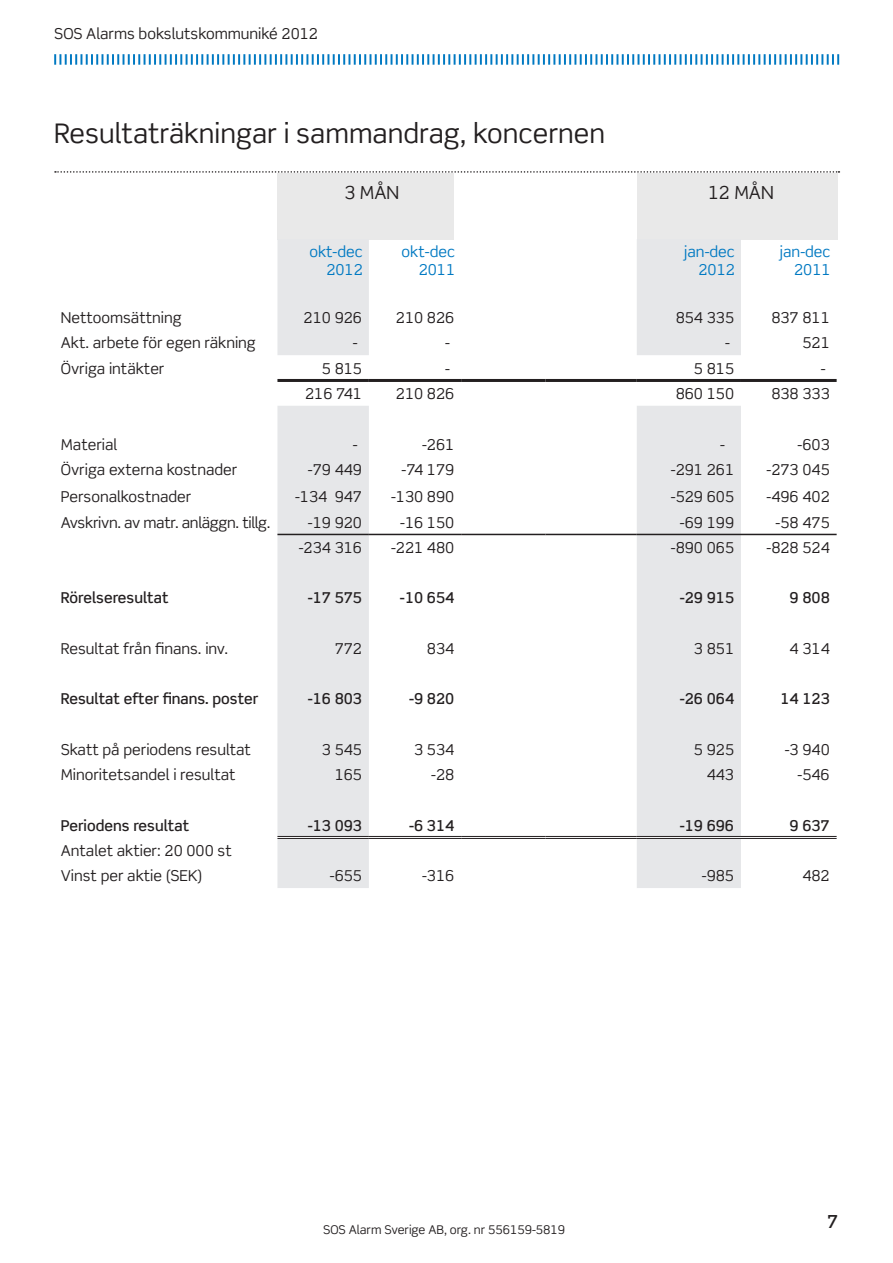
<style>
.page{position:relative;width:893px;height:1263px;background:#fff}
.page>*{position:absolute;margin:0;border:0;box-sizing:border-box;transform-origin:0 0}
.SOS_Alarm_Rubrik{font:27px "Scene Corporate";color:#231f20}
.SOS_Alarm_Rubrik-2{font:18px "Scene Corporate";color:#231f20}
.t1{font:500 18px "Scene Corporate";color:#231f20}
.SOS_Alarm_Rubrik-3{font:15px "Scene Corporate";color:#231f20}
.SOS_Alarm_Rubrik-4{font:500 15px "Scene Corporate";color:#231f20}
.SOS_Alarm_Rubrik-5{font:15px/18px "Scene Corporate";color:#0079c2;text-align:right}
.SOS_Alarm_Rubrik-6{font:15px "Scene Corporate";letter-spacing:-.02em;color:#231f20}
.t2{font:12px "Scene Corporate";color:#231f20}
</style>
<div class="page">
<svg style="left:54px;top:54px;width:785px;height:11px"></svg>
<svg style="left:55px;top:171px;width:784px;height:2px"></svg>
<div style="left:277px;top:173px;width:177px;height:66px;background:#e9e9e9"></div>
<div style="left:637px;top:173px;width:200px;height:66px;background:#e9e9e9"></div>
<svg style="left:277px;top:239px;width:464px;height:649px"></svg>
<hr style="left:277px;top:836px;width:92px;height:3px;background:#fff">
<hr style="left:369px;top:836px;width:92px;height:3px;background:#fff">
<hr style="left:461px;top:836px;width:84px;height:3px;background:#fff">
<hr style="left:545px;top:836px;width:92px;height:3px;background:#fff">
<hr style="left:637px;top:836px;width:104px;height:3px;background:#fff">
<hr style="left:277px;top:534px;width:92px;height:1px;background:#231f20">
<hr style="left:369px;top:534px;width:92px;height:1px;background:#231f20">
<hr style="left:461px;top:534px;width:84px;height:1px;background:#231f20">
<hr style="left:545px;top:534px;width:92px;height:1px;background:#231f20">
<hr style="left:637px;top:534px;width:104px;height:1px;background:#231f20">
<hr style="left:741px;top:534px;width:96px;height:1px;background:#231f20">
<hr style="left:277px;top:836px;width:92px;height:1px;background:#231f20">
<hr style="left:277px;top:838px;width:92px;height:1px;background:#231f20">
<hr style="left:369px;top:836px;width:92px;height:1px;background:#231f20">
<hr style="left:369px;top:838px;width:92px;height:1px;background:#231f20">
<hr style="left:461px;top:836px;width:84px;height:1px;background:#231f20">
<hr style="left:461px;top:838px;width:84px;height:1px;background:#231f20">
<hr style="left:545px;top:836px;width:92px;height:1px;background:#231f20">
<hr style="left:545px;top:838px;width:92px;height:1px;background:#231f20">
<hr style="left:637px;top:836px;width:104px;height:1px;background:#231f20">
<hr style="left:637px;top:838px;width:104px;height:1px;background:#231f20">
<hr style="left:741px;top:836px;width:96px;height:1px;background:#231f20">
<hr style="left:741px;top:838px;width:96px;height:1px;background:#231f20">
<hr style="left:277px;top:379px;width:92px;height:3px;background:#231f20">
<hr style="left:369px;top:379px;width:92px;height:3px;background:#231f20">
<hr style="left:461px;top:379px;width:84px;height:3px;background:#231f20">
<hr style="left:545px;top:379px;width:92px;height:3px;background:#231f20">
<hr style="left:637px;top:379px;width:104px;height:3px;background:#231f20">
<hr style="left:741px;top:379px;width:96px;height:3px;background:#231f20">
<p class="SOS_Alarm_Rubrik-3" style="left:54px;top:25px;width:265px">SOS Alarms bokslutskommuniké 2012</p>
<p class="SOS_Alarm_Rubrik" style="left:54px;top:116px;width:553px">Resultaträkningar i sammandrag, koncernen</p>
<p class="SOS_Alarm_Rubrik-2" style="left:344px;top:182px;width:56px">3 MÅN</p>
<p class="SOS_Alarm_Rubrik-2" style="left:708px;top:182px;width:67px">12 MÅN</p>
<p class="SOS_Alarm_Rubrik-5" style="left:309px;top:242px;width:55px">okt-dec<br>2012</p>
<p class="SOS_Alarm_Rubrik-5" style="left:402px;top:242px;width:55px">okt-dec<br>2011</p>
<p class="SOS_Alarm_Rubrik-5" style="left:684px;top:242px;width:52px">jan-dec<br>2012</p>
<p class="SOS_Alarm_Rubrik-5" style="left:780px;top:242px;width:52px">jan-dec<br>2011</p>
<p class="SOS_Alarm_Rubrik-3" style="left:61px;top:308px;width:122px">Nettoomsättning</p>
<p class="SOS_Alarm_Rubrik-3" style="left:304px;top:308px;width:60px">210 926</p>
<p class="SOS_Alarm_Rubrik-3" style="left:396px;top:308px;width:60px">210 826</p>
<p class="SOS_Alarm_Rubrik-3" style="left:676px;top:308px;width:60px">854 335</p>
<p class="SOS_Alarm_Rubrik-3" style="left:771px;top:308px;width:60px">837 811</p>
<p class="SOS_Alarm_Rubrik-3" style="left:61px;top:334px;width:197px">Akt. arbete för egen räkning</p>
<p class="SOS_Alarm_Rubrik-3" style="left:353px;top:334px;width:6px">-</p>
<p class="SOS_Alarm_Rubrik-3" style="left:445px;top:334px;width:6px">-</p>
<p class="SOS_Alarm_Rubrik-3" style="left:725px;top:334px;width:6px">-</p>
<p class="SOS_Alarm_Rubrik-3" style="left:802px;top:334px;width:29px">521</p>
<p class="SOS_Alarm_Rubrik-3" style="left:61px;top:359px;width:105px">Övriga intäkter</p>
<p class="SOS_Alarm_Rubrik-3" style="left:322px;top:359px;width:42px">5 815</p>
<p class="SOS_Alarm_Rubrik-3" style="left:445px;top:359px;width:6px">-</p>
<p class="SOS_Alarm_Rubrik-3" style="left:694px;top:359px;width:42px">5 815</p>
<p class="SOS_Alarm_Rubrik-3" style="left:821px;top:359px;width:6px">-</p>
<p class="SOS_Alarm_Rubrik-3" style="left:305px;top:384px;width:58px">216 741</p>
<p class="SOS_Alarm_Rubrik-3" style="left:396px;top:384px;width:60px">210 826</p>
<p class="SOS_Alarm_Rubrik-3" style="left:676px;top:384px;width:60px">860 150</p>
<p class="SOS_Alarm_Rubrik-3" style="left:771px;top:384px;width:60px">838 333</p>
<p class="SOS_Alarm_Rubrik-3" style="left:61px;top:435px;width:58px">Material</p>
<p class="SOS_Alarm_Rubrik-3" style="left:353px;top:435px;width:6px">-</p>
<p class="SOS_Alarm_Rubrik-3" style="left:422px;top:435px;width:34px">-261</p>
<p class="SOS_Alarm_Rubrik-3" style="left:720px;top:435px;width:6px">-</p>
<p class="SOS_Alarm_Rubrik-3" style="left:798px;top:435px;width:34px">-603</p>
<p class="SOS_Alarm_Rubrik-3" style="left:61px;top:460px;width:178px">Övriga externa kostnader</p>
<p class="SOS_Alarm_Rubrik-3" style="left:308px;top:460px;width:56px">-79 449</p>
<p class="SOS_Alarm_Rubrik-3" style="left:402px;top:460px;width:54px">-74 179</p>
<p class="SOS_Alarm_Rubrik-3" style="left:671px;top:460px;width:65px">-291 261</p>
<p class="SOS_Alarm_Rubrik-3" style="left:766px;top:460px;width:65px">-273 045</p>
<p class="SOS_Alarm_Rubrik-3" style="left:61px;top:488px;width:132px">Personalkostnader</p>
<p class="SOS_Alarm_Rubrik-3" style="left:295px;top:488px;width:69px">-134 947</p>
<p class="SOS_Alarm_Rubrik-3" style="left:391px;top:488px;width:65px">-130 890</p>
<p class="SOS_Alarm_Rubrik-3" style="left:671px;top:488px;width:65px">-529 605</p>
<p class="SOS_Alarm_Rubrik-3" style="left:766px;top:488px;width:65px">-496 402</p>
<p class="SOS_Alarm_Rubrik-6" style="left:61px;top:513px;width:211px">Avskrivn. av matr. anläggn. tillg.</p>
<p class="SOS_Alarm_Rubrik-3" style="left:308px;top:513px;width:56px">-19 920</p>
<p class="SOS_Alarm_Rubrik-3" style="left:400px;top:513px;width:56px">-16 150</p>
<p class="SOS_Alarm_Rubrik-3" style="left:680px;top:513px;width:56px">-69 199</p>
<p class="SOS_Alarm_Rubrik-3" style="left:776px;top:513px;width:56px">-58 475</p>
<p class="SOS_Alarm_Rubrik-3" style="left:299px;top:538px;width:65px">-234 316</p>
<p class="SOS_Alarm_Rubrik-3" style="left:391px;top:538px;width:65px">-221 480</p>
<p class="SOS_Alarm_Rubrik-3" style="left:671px;top:538px;width:65px">-890 065</p>
<p class="SOS_Alarm_Rubrik-3" style="left:766px;top:538px;width:65px">-828 524</p>
<p class="SOS_Alarm_Rubrik-4" style="left:61px;top:589px;width:109px">Rörelseresultat</p>
<p class="SOS_Alarm_Rubrik-4" style="left:308px;top:589px;width:56px">-17 575</p>
<p class="SOS_Alarm_Rubrik-4" style="left:400px;top:589px;width:56px">-10 654</p>
<p class="SOS_Alarm_Rubrik-4" style="left:680px;top:589px;width:56px">-29 915</p>
<p class="SOS_Alarm_Rubrik-4" style="left:790px;top:589px;width:42px">9 808</p>
<p class="SOS_Alarm_Rubrik-3" style="left:61px;top:639px;width:169px">Resultat från finans. inv.</p>
<p class="SOS_Alarm_Rubrik-3" style="left:335px;top:639px;width:29px">772</p>
<p class="SOS_Alarm_Rubrik-3" style="left:427px;top:639px;width:29px">834</p>
<p class="SOS_Alarm_Rubrik-3" style="left:694px;top:639px;width:42px">3 851</p>
<p class="SOS_Alarm_Rubrik-3" style="left:790px;top:639px;width:42px">4 314</p>
<p class="SOS_Alarm_Rubrik-4" style="left:61px;top:690px;width:199px">Resultat efter finans. poster</p>
<p class="SOS_Alarm_Rubrik-4" style="left:308px;top:690px;width:56px">-16 803</p>
<p class="SOS_Alarm_Rubrik-4" style="left:409px;top:690px;width:47px">-9 820</p>
<p class="SOS_Alarm_Rubrik-4" style="left:680px;top:690px;width:56px">-26 064</p>
<p class="SOS_Alarm_Rubrik-4" style="left:780px;top:690px;width:51px">14 123</p>
<p class="SOS_Alarm_Rubrik-3" style="left:61px;top:740px;width:192px">Skatt på periodens resultat</p>
<p class="SOS_Alarm_Rubrik-3" style="left:322px;top:740px;width:42px">3 545</p>
<p class="SOS_Alarm_Rubrik-3" style="left:414px;top:740px;width:42px">3 534</p>
<p class="SOS_Alarm_Rubrik-3" style="left:694px;top:740px;width:42px">5 925</p>
<p class="SOS_Alarm_Rubrik-3" style="left:785px;top:740px;width:47px">-3 940</p>
<p class="SOS_Alarm_Rubrik-3" style="left:61px;top:765px;width:176px">Minoritetsandel i resultat</p>
<p class="SOS_Alarm_Rubrik-3" style="left:335px;top:765px;width:29px">165</p>
<p class="SOS_Alarm_Rubrik-3" style="left:431px;top:765px;width:25px">-28</p>
<p class="SOS_Alarm_Rubrik-3" style="left:707px;top:765px;width:29px">443</p>
<p class="SOS_Alarm_Rubrik-3" style="left:797px;top:765px;width:34px">-546</p>
<p class="SOS_Alarm_Rubrik-4" style="left:61px;top:816px;width:130px">Periodens resultat</p>
<p class="SOS_Alarm_Rubrik-4" style="left:308px;top:816px;width:56px">-13 093</p>
<p class="SOS_Alarm_Rubrik-4" style="left:409px;top:816px;width:47px">-6 314</p>
<p class="SOS_Alarm_Rubrik-4" style="left:680px;top:816px;width:56px">-19 696</p>
<p class="SOS_Alarm_Rubrik-4" style="left:790px;top:816px;width:42px">9 637</p>
<p class="SOS_Alarm_Rubrik-3" style="left:61px;top:841px;width:172px">Antalet aktier: 20 000 st</p>
<p class="SOS_Alarm_Rubrik-3" style="left:61px;top:866px;width:143px">Vinst per aktie (SEK)</p>
<p class="SOS_Alarm_Rubrik-3" style="left:330px;top:866px;width:34px">-655</p>
<p class="SOS_Alarm_Rubrik-3" style="left:422px;top:866px;width:34px">-316</p>
<p class="SOS_Alarm_Rubrik-3" style="left:702px;top:866px;width:34px">-985</p>
<p class="SOS_Alarm_Rubrik-3" style="left:802px;top:866px;width:29px">482</p>
<p class="t2" style="left:323px;top:1222px;width:243px">SOS Alarm Sverige AB, org. nr 556159-5819</p>
<p class="t1" style="left:827px;top:1210px;width:12px">7</p>
</div>
